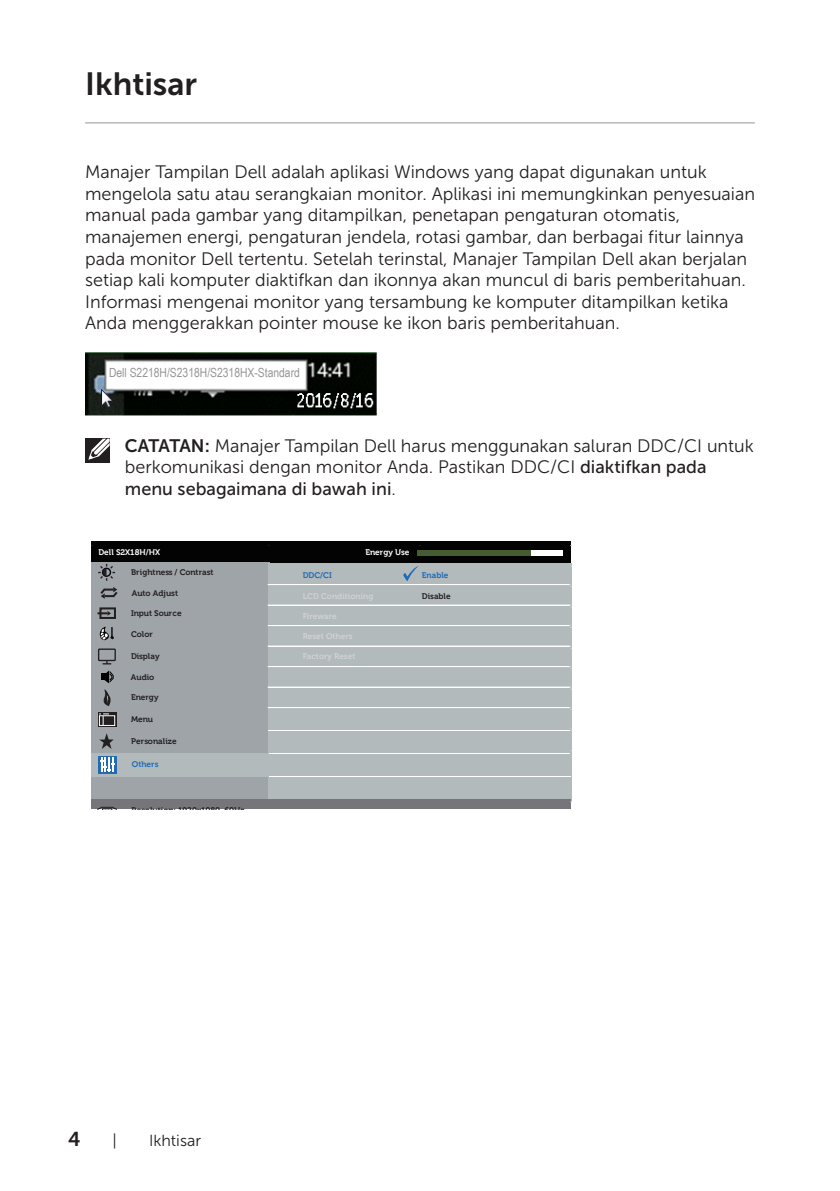
<style>
.page{position:relative;width:840px;height:1191px;background:#fff}
.page>*{position:absolute;margin:0;border:0;box-sizing:border-box;transform-origin:0 0}
.Contents{font:32px "Museo Sans For Dell 700";color:#231f20}
.pages{font:20px "Museo Sans For Dell 700";color:#231f20}
.text{font:18px/21.6px "Museo Sans For Dell 300";color:#231f20}
.pages-2{font:16px "Museo Sans For Dell 300";color:#231f20}
.t1{font:12.6px "Arial Narrow";color:#959595}
.t2{font:700 8.2px "Museo For Dell";color:#231f20}
.t3{font:700 8.2px "Museo For Dell";color:#d1d2d4}
.t4{font:700 8.2px "Museo For Dell";color:#fff}
.t5{font:700 8.2px "Museo For Dell";color:#1f6bb5}
.s1{font-family:"Museo Sans For Dell 700"}
.s2{font-family:"Museo Sans For Dell 500"}
</style>
<div class="page">
<hr style="left:85px;top:122px;width:669px;height:1px;background:#939598">
<img style="left:85px;top:353px;width:291px;height:63px">
<div style="left:85px;top:439px;width:24px;height:24px;background:#231f20"></div>
<svg style="left:87px;top:438px;width:23px;height:22px"></svg>
<div style="left:91px;top:541px;width:479px;height:21px;background:#030303"></div>
<div style="left:91px;top:562px;width:178px;height:238px;background:#9fa4a8"></div>
<div style="left:268px;top:563px;width:303px;height:237px;background:#b2babc"></div>
<div style="left:91px;top:800px;width:479px;height:9px;background:#767579"></div>
<div style="left:417px;top:550px;width:146px;height:5px;background:#fff"></div>
<div style="left:417px;top:550px;width:114px;height:5px;background:#465b31"></div>
<div style="left:99px;top:607px;width:17px;height:12px;border:2px solid #231f20"></div>
<svg style="left:97px;top:611px;width:14px;height:5px"></svg>
<svg style="left:99px;top:733px;width:15px;height:16px"></svg>
<div style="left:98px;top:712px;width:18px;height:15px;background:#231f20"></div>
<div style="left:99px;top:715px;width:16px;height:11px;border:1px solid #fff"></div>
<svg style="left:99px;top:713px;width:10px;height:12px"></svg>
<div style="left:98px;top:648px;width:18px;height:13px;border:1px solid #231f20"></div>
<svg style="left:102px;top:660px;width:9px;height:4px"></svg>
<hr style="left:268px;top:584px;width:301px;height:1px;background:#fff">
<hr style="left:268px;top:605px;width:301px;height:1px;background:#fff">
<hr style="left:268px;top:625px;width:301px;height:1px;background:#fff">
<hr style="left:268px;top:646px;width:301px;height:1px;background:#fff">
<hr style="left:268px;top:666px;width:301px;height:1px;background:#fff">
<hr style="left:268px;top:687px;width:301px;height:1px;background:#fff">
<hr style="left:268px;top:707px;width:301px;height:1px;background:#fff">
<hr style="left:268px;top:730px;width:301px;height:1px;background:#fff">
<svg style="left:103px;top:689px;width:8px;height:17px"></svg>
<svg style="left:97px;top:806px;width:20px;height:3px"></svg>
<svg style="left:99px;top:626px;width:15px;height:15px"></svg>
<hr style="left:268px;top:753px;width:301px;height:1px;background:#fff">
<svg style="left:101px;top:670px;width:13px;height:13px"></svg>
<svg style="left:98px;top:564px;width:20px;height:35px"></svg>
<div style="left:91px;top:753px;width:177px;height:24px;background:#b2babc"></div>
<div style="left:98px;top:756px;width:19px;height:17px;background:#226ab4"></div>
<svg style="left:100px;top:757px;width:15px;height:15px"></svg>
<svg style="left:403px;top:566px;width:15px;height:15px"></svg>
<hr style="left:269px;top:776px;width:301px;height:1px;background:#fff">
<p class="Contents" style="left:85px;top:66px;width:113px">Ikhtisar</p>
<p class="text" style="left:85px;top:161px;width:671px">Manajer Tampilan Dell adalah aplikasi Windows yang dapat digunakan untuk mengelola satu atau serangkaian monitor. Aplikasi ini memungkinkan penyesuaian manual pada gambar yang ditampilkan, penetapan pengaturan otomatis, manajemen energi, pengaturan jendela, rotasi gambar, dan berbagai fitur lainnya pada monitor Dell tertentu. Setelah terinstal, Manajer Tampilan Dell akan berjalan setiap kali komputer diaktifkan dan ikonnya akan muncul di baris pemberitahuan.<br>Informasi mengenai monitor yang tersambung ke komputer ditampilkan ketika Anda menggerakkan pointer mouse ke ikon baris pemberitahuan.</p>
<p class="t1" style="left:109px;top:363px;width:192px">Dell S2218H/S2318H/S2318HX-Standard</p>
<p class="text" style="left:125px;top:435px;width:630px"><span class="s1">CATATAN:</span> Manajer Tampilan Dell harus menggunakan saluran DDC/CI untuk berkomunikasi dengan monitor Anda. Pastikan DDC/CI <span class="s2">diaktifkan pada menu sebagaimana di bawah ini</span>.</p>
<p class="t4" style="left:99px;top:547px;width:63px">Dell S2X18H/HX</p>
<p class="t4" style="left:365px;top:547px;width:45px">Energy Use</p>
<p class="t2" style="left:131px;top:568px;width:84px">Brightness / Contrast</p>
<p class="t2" style="left:132px;top:589px;width:48px">Auto Adjust</p>
<p class="t2" style="left:131px;top:609px;width:52px">Input Source</p>
<p class="t2" style="left:131px;top:652px;width:30px">Display</p>
<p class="t2" style="left:131px;top:693px;width:29px">Energy</p>
<p class="t2" style="left:131px;top:714px;width:24px">Menu</p>
<p class="t2" style="left:131px;top:736px;width:47px">Personalize</p>
<p class="t2" style="left:131px;top:629px;width:23px">Color</p>
<p class="t2" style="left:131px;top:672px;width:25px">Audio</p>
<p class="t5" style="left:132px;top:760px;width:28px">Others</p>
<p class="t5" style="left:302px;top:570px;width:31px">DDC/CI</p>
<p class="t3" style="left:302px;top:591px;width:72px">LCD Conditioning</p>
<p class="t3" style="left:302px;top:632px;width:51px">Reset Others</p>
<p class="t3" style="left:302px;top:651px;width:54px">Factory Reset</p>
<p class="t3" style="left:302px;top:611px;width:36px">Fireware</p>
<p class="t5" style="left:421px;top:570px;width:28px">Enable</p>
<p class="t2" style="left:421px;top:591px;width:30px">Disable</p>
<p class="t2" style="left:131px;top:806px;width:114px">Resolution: 1920x1080, 60Hz</p>
<p class="pages" style="left:68px;top:1127px;width:14px">4</p>
<p class="pages-2" style="left:112px;top:1131px;width:6px">|</p>
<p class="pages-2" style="left:149px;top:1131px;width:54px">Ikhtisar</p>
</div>
